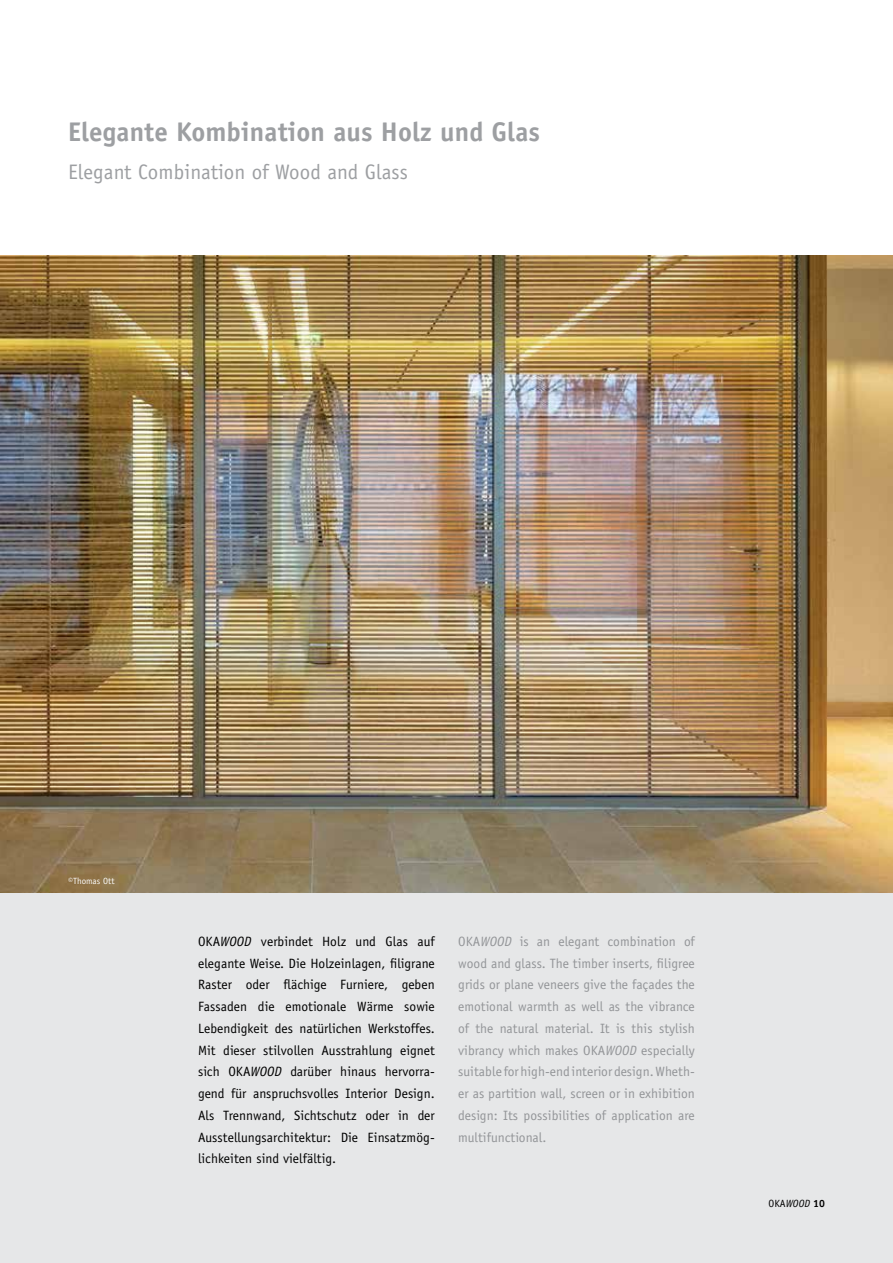
<style>
.page{position:relative;width:893px;height:1263px;background:#fff}
.page>*{position:absolute;margin:0;border:0;box-sizing:border-box;transform-origin:0 0}
.t1{font:700 27px "Officina Sans";letter-spacing:.005em;color:#9d9fa2}
.t2{font:21px "Officina Sans";letter-spacing:.005em;color:#9d9fa2}
.t3{font:13.5px/21.8px "Officina Sans";letter-spacing:.005em;color:#000;text-align:justify}
.t4{font:13.5px/21.8px "Officina Sans";letter-spacing:.005em;color:#939598;text-align:justify}
.t5{font:italic 10.5px "Officina Sans";color:#000}
.t6{font:9px "Officina Sans";letter-spacing:.005em;color:#fff}
.s1{font-style:italic}
.s2{font-style:normal}
.s3{font-weight:700;font-style:normal}
</style>
<div class="page">
<img style="left:0;top:255px;width:893px;height:638px">
<div style="left:0;top:893px;width:893px;height:370px;background:#e6e7e8"></div>
<h1 class="t1" style="left:68px;top:114px;width:473px">Elegante Kombination aus Holz und Glas</h1>
<h2 class="t2" style="left:68px;top:159px;width:341px">Elegant Combination of Wood and Glass</h2>
<p class="t6" style="left:68px;top:876px;width:48px">©Thomas Ott</p>
<p class="t3" style="left:198px;top:930px;width:238px">OKA<span class="s1">WOOD</span> verbindet Holz und Glas auf elegante Weise. Die Holzeinlagen, filigrane Raster oder flächige Furniere, geben Fassaden die emotionale Wärme sowie Lebendigkeit des natürlichen Werkstoffes.<br>Mit dieser stilvollen Ausstrahlung eignet sich OKA<span class="s1">WOOD</span> darüber hinaus hervorra&shy;gend für anspruchsvolles Interior Design.<br>Als Trennwand, Sichtschutz oder in der Ausstellungsarchitektur: Die Einsatzmög&shy;lichkeiten sind vielfältig.</p>
<p class="t4" style="left:458px;top:930px;width:238px">OKA<span class="s1">WOOD</span> is an elegant combination of wood and glass. The timber inserts, filigree grids or plane veneers give the façades the emotional warmth as well as the vibrance of the natural material. It is this stylish vibrancy which makes OKA<span class="s1">WOOD</span> especially suitable for high-end interior design. Wheth&shy;er as partition wall, screen or in exhibition design: Its possibilities of application are multifunctional.</p>
<p class="t5" style="left:768px;top:1197px;width:58px"><span class="s2">OKA</span>WOOD <span class="s3">10</span></p>
</div>
